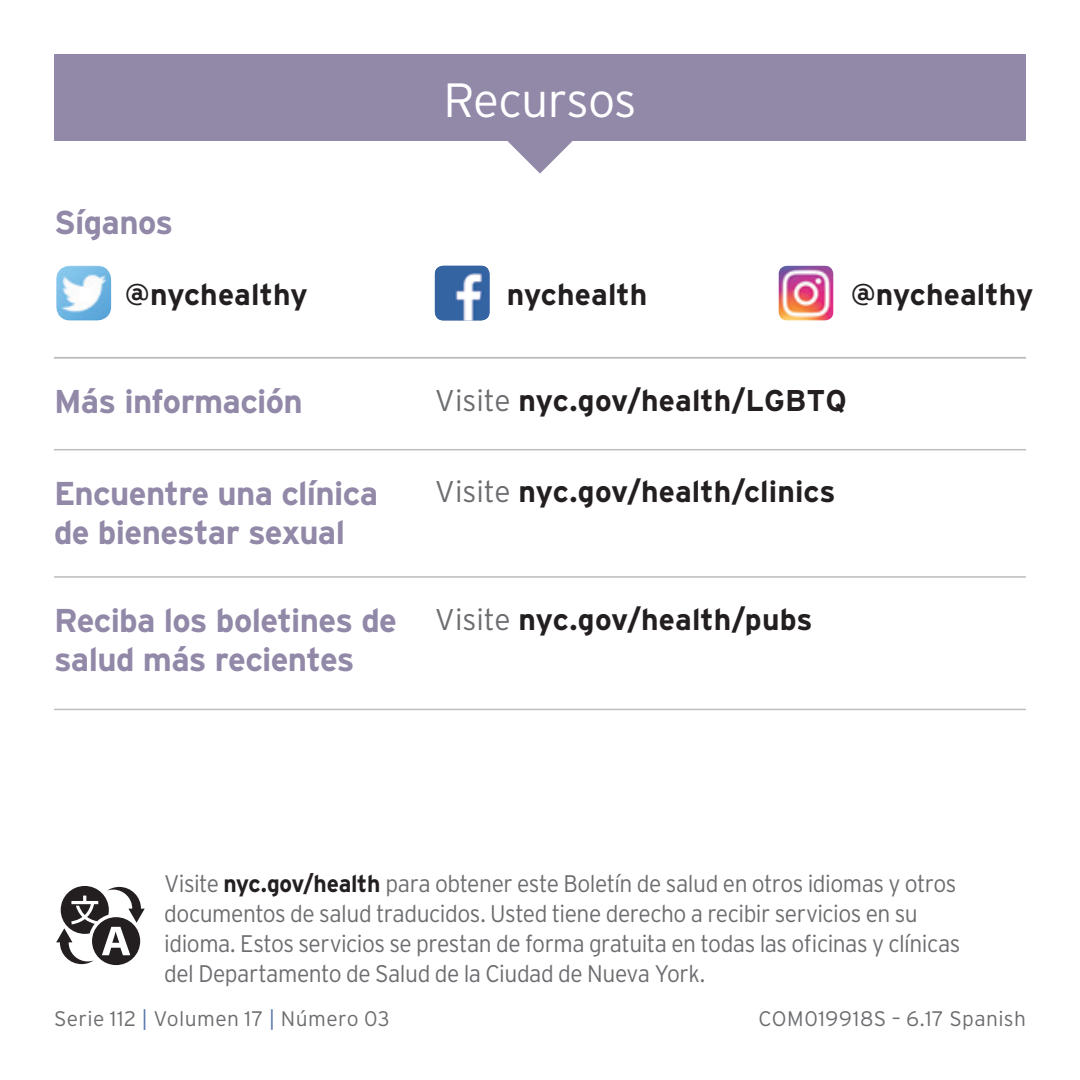
<style>
.page{position:relative;width:1080px;height:1080px;background:#fff}
.page>*{position:absolute;margin:0;border:0;box-sizing:border-box;transform-origin:0 0}
.hed{font:300 48px "Interstate";letter-spacing:-.02em;color:#fff}
.Resources_H1{font:700 33px/39px "Interstate";letter-spacing:-.02em;color:#9288a8}
.t1{font:700 30px "Interstate";letter-spacing:.005em;color:#231f20}
.Description_1{font:300 24px/30px "Interstate";letter-spacing:-.02em;color:#6c6d70;scale:.95 1}
.t2{font:300 21px "Interstate";letter-spacing:.02em;color:#6c6d70}
.s1{font-weight:300;color:#6c6d70}
.s2{font-weight:700;color:#231f20}
.s3{color:#5774ac}
</style>
<div class="page">
<svg style="left:442px;top:140px;width:196px;height:34px"></svg>
<div style="left:54px;top:54px;width:972px;height:86px;background:#9288a8"></div>
<img style="left:435px;top:266px;width:54px;height:54px">
<img style="left:779px;top:266px;width:54px;height:54px">
<img style="left:56px;top:266px;width:55px;height:55px">
<hr style="left:54px;top:357px;width:972px;height:1px;background:#bcbdc0">
<hr style="left:54px;top:576px;width:972px;height:2px;background:#bcbdc0">
<hr style="left:54px;top:709px;width:972px;height:1px;background:#bcbdc0">
<hr style="left:54px;top:449px;width:972px;height:1px;background:#bcbdc0">
<svg style="left:56px;top:886px;width:89px;height:79px"></svg>
<p class="Resources_H1" style="left:54px;top:202px;width:121px">Síganos</p>
<p class="hed" style="left:443px;top:73px;width:195px">Recursos</p>
<p class="t1" style="left:125px;top:278px;width:184px">@nychealthy</p>
<p class="t1" style="left:507px;top:278px;width:142px">nychealth</p>
<p class="t1" style="left:851px;top:278px;width:184px">@nychealthy</p>
<p class="Resources_H1" style="left:54px;top:382px;width:250px">Más información</p>
<p class="Resources_H1" style="left:54px;top:473px;width:326px">Encuentre una clínica de bienestar sexual</p>
<p class="t1" style="left:435px;top:383px;width:413px"><span class="s1">Visite</span> nyc.gov/health/LGBTQ</p>
<p class="t1" style="left:435px;top:475px;width:402px"><span class="s1">Visite</span> nyc.gov/health/clinics</p>
<p class="Resources_H1" style="left:54px;top:601px;width:345px">Reciba los boletines de</p>
<p class="t1" style="left:435px;top:602px;width:379px"><span class="s1">Visite</span> nyc.gov/health/pubs</p>
<p class="Resources_H1" style="left:54px;top:640px;width:302px">salud más recientes</p>
<p class="Description_1" style="left:164px;top:868px;width:840px">Visite <span class="s2">nyc.gov/health</span> para obtener este Boletín de salud en otros idiomas y otros documentos de salud traducidos. Usted tiene derecho a recibir servicios en su idioma. Estos servicios se prestan de forma gratuita en todas las oficinas y clínicas del Departamento de Salud de la Ciudad de Nueva York.</p>
<p class="t2" style="left:54px;top:1007px;width:337px">Serie 112 <span class="s3">|</span> Volumen 17 <span class="s3">|</span> Número 03</p>
<p class="t2" style="left:759px;top:1007px;width:269px">COM019918S – 6.17 Spanish</p>
</div>
